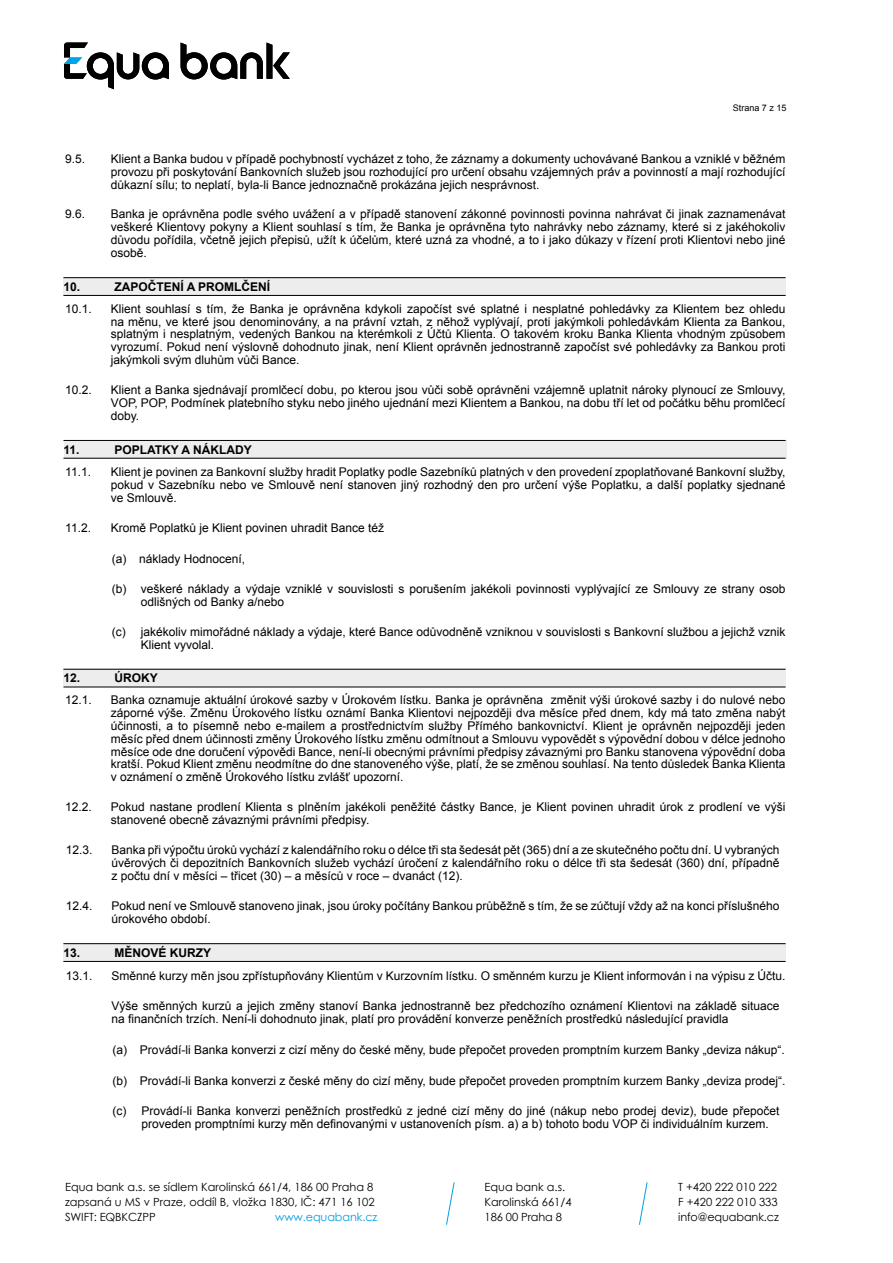
<style>
.page{position:relative;width:893px;height:1263px;background:#fff}
.page>*{position:absolute;margin:0;border:0;box-sizing:border-box;transform-origin:0 0}
.t1{font:12px/13px "Arial";color:#000;text-align:justify}
.t2{font:700 12px "Arial CE";color:#000}
.t3{font:11.25px/15px "Century Gothic";color:#000}
.t4{font:11.25px "Century Gothic";letter-spacing:-.01em;color:#009fe3}
.t5{font:9px "Arial CE";color:#000}
</style>
<div class="page">
<svg style="left:446px;top:1182px;width:9px;height:43px"></svg>
<svg style="left:639px;top:1182px;width:9px;height:43px"></svg>
<div style="left:63px;top:943px;width:723px;height:18px;background:#ededed"></div>
<div style="left:64px;top:669px;width:722px;height:18px;background:#ededed"></div>
<div style="left:64px;top:440px;width:722px;height:18px;background:#ededed"></div>
<div style="left:63px;top:277px;width:722px;height:19px;background:#ededed"></div>
<svg style="left:181px;top:43px;width:109px;height:37px"></svg>
<svg style="left:64px;top:43px;width:105px;height:46px"></svg>
<hr style="left:63px;top:277px;width:723px;height:1px;background:#000">
<hr style="left:63px;top:295px;width:723px;height:1px;background:#000">
<hr style="left:63px;top:440px;width:723px;height:1px;background:#000">
<hr style="left:63px;top:458px;width:723px;height:1px;background:#000">
<hr style="left:63px;top:669px;width:723px;height:1px;background:#000">
<hr style="left:63px;top:687px;width:723px;height:1px;background:#000">
<hr style="left:63px;top:943px;width:723px;height:1px;background:#000">
<hr style="left:63px;top:961px;width:723px;height:1px;background:#000">
<p class="t5" style="left:733px;top:102px;width:55px">Strana 7 z 15</p>
<p class="t1" style="left:65px;top:152px;width:22px">9.5.</p>
<p class="t1" style="left:111px;top:152px;width:676px">Klient a Banka budou v případě pochybností vycházet z toho, že záznamy a dokumenty uchovávané Bankou a vzniklé v běžném provozu při poskytování Bankovních služeb jsou rozhodující pro určení obsahu vzájemných práv a povinností a mají rozhodující důkazní sílu; to neplatí, byla-li Bance jednoznačně prokázána jejich nesprávnost.</p>
<p class="t1" style="left:65px;top:207px;width:22px">9.6.</p>
<p class="t1" style="left:111px;top:207px;width:676px">Banka je oprávněna podle svého uvážení a v případě stanovení zákonné povinnosti povinna nahrávat či jinak zaznamenávat veškeré Klientovy pokyny a Klient souhlasí s tím, že Banka je oprávněna tyto nahrávky nebo záznamy, které si z jakéhokoliv důvodu pořídila, včetně jejich přepisů, užít k účelům, které uzná za vhodné, a to i jako důkazy v řízení proti Klientovi nebo jiné osobě.</p>
<p class="t2" style="left:63px;top:279px;width:18px">10.</p>
<p class="t2" style="left:114px;top:279px;width:157px">ZAPOČTENÍ A PROMLČENÍ</p>
<p class="t1" style="left:65px;top:302px;width:28px">10.1.</p>
<p class="t1" style="left:111px;top:302px;width:676px">Klient souhlasí s tím, že Banka je oprávněna kdykoli započíst své splatné i nesplatné pohledávky za Klientem bez ohledu na měnu, ve které jsou denominovány, a na právní vztah, z něhož vyplývají, proti jakýmkoli pohledávkám Klienta za Bankou, splatným i nesplatným, vedených Bankou na kterémkoli z Účtů Klienta. O takovém kroku Banka Klienta vhodným způsobem vyrozumí. Pokud není výslovně dohodnuto jinak, není Klient oprávněn jednostranně započíst své pohledávky za Bankou proti jakýmkoli svým dluhům vůči Bance.</p>
<p class="t1" style="left:65px;top:383px;width:28px">10.2.</p>
<p class="t1" style="left:111px;top:383px;width:676px">Klient a Banka sjednávají promlčecí dobu, po kterou jsou vůči sobě oprávněni vzájemně uplatnit nároky plynoucí ze Smlouvy, VOP, POP, Podmínek platebního styku nebo jiného ujednání mezi Klientem a Bankou, na dobu tří let od počátku běhu promlčecí doby.</p>
<p class="t2" style="left:63px;top:442px;width:18px">11.</p>
<p class="t2" style="left:114px;top:442px;width:139px">POPLATKY A NÁKLADY</p>
<p class="t1" style="left:65px;top:465px;width:27px">11.1.</p>
<p class="t1" style="left:111px;top:465px;width:676px">Klient je povinen za Bankovní služby hradit Poplatky podle Sazebníků platných v den provedení zpoplatňované Bankovní služby, pokud v Sazebníku nebo ve Smlouvě není stanoven jiný rozhodný den pro určení výše Poplatku, a další poplatky sjednané ve Smlouvě.</p>
<p class="t1" style="left:65px;top:522px;width:27px">11.2.</p>
<p class="t1" style="left:111px;top:522px;width:275px">Kromě Poplatků je Klient povinen uhradit Bance též</p>
<p class="t1" style="left:112px;top:553px;width:135px">(a) náklady Hodnocení,</p>
<p class="t1" style="left:141px;top:582px;width:646px;text-indent:-29px">(b) veškeré náklady a výdaje vzniklé v souvislosti s porušením jakékoli povinnosti vyplývající ze Smlouvy ze strany osob odlišných od Banky a/nebo</p>
<p class="t1" style="left:141px;top:625px;width:646px;text-indent:-29px">(c) jakékoliv mimořádné náklady a výdaje, které Bance odůvodněně vzniknou v souvislosti s Bankovní službou a jejichž vznik<br>Klient vyvolal.</p>
<p class="t2" style="left:63px;top:671px;width:18px">12.</p>
<p class="t2" style="left:114px;top:671px;width:45px">ÚROKY</p>
<p class="t1" style="left:65px;top:693px;width:28px">12.1.</p>
<p class="t1" style="left:111px;top:694px;width:676px">Banka oznamuje aktuální úrokové sazby v Úrokovém lístku. Banka je oprávněna změnit výši úrokové sazby i do nulové nebo záporné výše. Změnu Úrokového lístku oznámí Banka Klientovi nejpozději dva měsíce před dnem, kdy má tato změna nabýt účinnosti, a to písemně nebo e-mailem a prostřednictvím služby Přímého bankovnictví. Klient je oprávněn nejpozději jeden měsíc před dnem účinnosti změny Úrokového lístku změnu odmítnout a Smlouvu vypovědět s výpovědní dobou v délce jednoho měsíce ode dne doručení výpovědi Bance, není-li obecnými právními předpisy závaznými pro Banku stanovena výpovědní doba kratší. Pokud Klient změnu neodmítne do dne stanoveného výše, platí, že se změnou souhlasí. Na tento důsledek Banka Klienta v oznámení o změně Úrokového lístku zvlášť upozorní.</p>
<p class="t1" style="left:65px;top:800px;width:28px">12.2.</p>
<p class="t1" style="left:111px;top:800px;width:676px">Pokud nastane prodlení Klienta s plněním jakékoli peněžité částky Bance, je Klient povinen uhradit úrok z prodlení ve výši stanovené obecně závaznými právními předpisy.</p>
<p class="t1" style="left:66px;top:843px;width:28px">12.3.</p>
<p class="t1" style="left:111px;top:843px;width:670px">Banka při výpočtu úroků vychází z kalendářního roku o délce tři sta šedesát pět (365) dní a ze skutečného počtu dní. U vybraných úvěrových či depozitních Bankovních služeb vychází úročení z kalendářního roku o délce tři sta šedesát (360) dní, případně z počtu dní v měsíci – třicet (30) – a měsíců v roce – dvanáct (12).</p>
<p class="t1" style="left:66px;top:899px;width:28px">12.4.</p>
<p class="t1" style="left:111px;top:899px;width:670px">Pokud není ve Smlouvě stanoveno jinak, jsou úroky počítány Bankou průběžně s tím, že se zúčtují vždy až na konci příslušného úrokového období.</p>
<p class="t2" style="left:63px;top:945px;width:18px">13.</p>
<p class="t2" style="left:114px;top:945px;width:98px">MĚNOVÉ KURZY</p>
<p class="t1" style="left:66px;top:969px;width:28px">13.1.</p>
<p class="t1" style="left:111px;top:969px;width:676px">Směnné kurzy měn jsou zpřístupňovány Klientům v Kurzovním lístku. O směnném kurzu je Klient informován i na výpisu z Účtu.</p>
<p class="t1" style="left:111px;top:999px;width:670px">Výše směnných kurzů a jejich změny stanoví Banka jednostranně bez předchozího oznámení Klientovi na základě situace na finančních trzích. Není-li dohodnuto jinak, platí pro provádění konverze peněžních prostředků následující pravidla</p>
<p class="t1" style="left:112px;top:1043px;width:674px">(a) Provádí-li Banka konverzi z cizí měny do české měny, bude přepočet proveden promptním kurzem Banky „deviza nákup“.</p>
<p class="t1" style="left:112px;top:1074px;width:674px">(b) Provádí-li Banka konverzi z české měny do cizí měny, bude přepočet proveden promptním kurzem Banky „deviza prodej“.</p>
<p class="t1" style="left:141px;top:1104px;width:640px;text-indent:-29px">(c) Provádí-li Banka konverzi peněžních prostředků z jedné cizí měny do jiné (nákup nebo prodej deviz), bude přepočet proveden promptními kurzy měn definovanými v ustanoveních písm. a) a b) tohoto bodu VOP či individuálním kurzem.</p>
<p class="t3" style="left:65px;top:1179px;width:311px;text-align:justify">Equa bank a.s. se sídlem Karolinská 661/4, 186 00 Praha 8 zapsaná u MS v Praze, oddíl B, vložka 1830, IČ: 471 16 102<br>SWIFT: EQBKCZPP</p>
<p class="t4" style="left:275px;top:1209px;width:104px">www.equabank.cz</p>
<p class="t3" style="left:485px;top:1179px;width:89px">Equa bank a.s.<br>Karolinská 661/4<br>186 00 Praha 8</p>
<p class="t3" style="left:678px;top:1179px;width:102px">T +420 222 010 222<br>F +420 222 010 333 info@equabank.cz</p>
</div>
